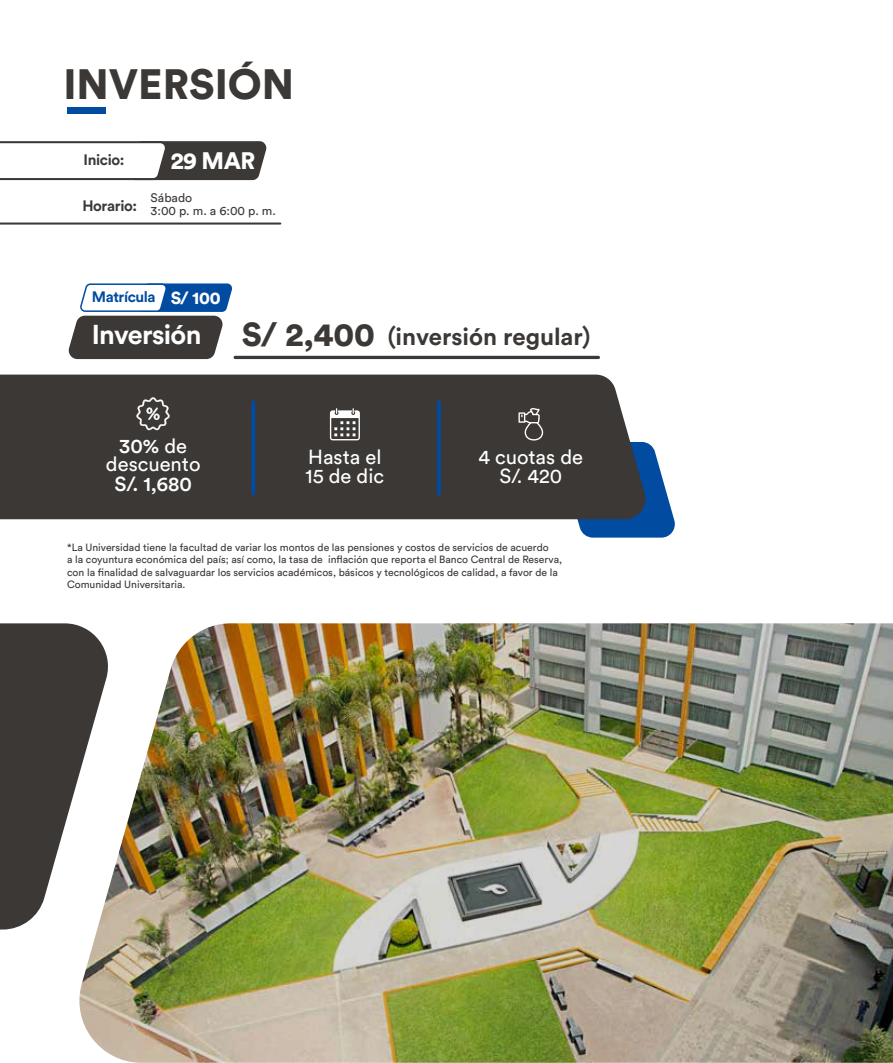
<style>
.page{position:relative;width:893px;height:1063px;background:#fff}
.page>*{position:absolute;margin:0;border:0;box-sizing:border-box;transform-origin:0 0}
.t1{font:900 42px "Circular Std";color:#3c3836}
.t2{font:700 24px "Circular Std";color:#3c3836}
.t3{font:900 23.7px "Circular Std";color:#fff}
.t4{font:20.1px/19.5px "Circular Std";color:#fff;text-align:center}
.t5{font:500 20.1px "Circular Std";color:#fff}
.t6{font:700 15px "Circular Std";letter-spacing:-.025em;color:#3c3836}
.t7{font:700 15px "Circular Std";letter-spacing:-.03em;color:#014ba0}
.t8{font:12.3px/13.2px "Circular Std";color:#3c3836}
.t9{font:10.35px/12.5px "Circular Std";color:#3c3836}
.s1{font-weight:900;font-size:17.25px;color:#fff}
.s2{font-size:27px;color:#fff}
.s3{font-weight:900;font-size:33px}
.s4{font-weight:500}
</style>
<div class="page">
<div style="left:67px;top:107px;width:39px;height:7px;background:#014ba0"></div>
<img style="left:79px;top:623px;width:814px;height:440px">
<svg style="left:0;top:623px;width:114px;height:307px"></svg>
<hr style="left:234px;top:356px;width:366px;height:3px;background:#3c3836;border-radius:2px">
<svg style="left:68px;top:283px;width:165px;height:76px"></svg>
<svg style="left:558px;top:443px;width:117px;height:95px"></svg>
<div style="left:0;top:375px;width:648px;height:144px;background:#3c3836"></div>
<svg style="left:518px;top:407px;width:25px;height:34px"></svg>
<svg style="left:136px;top:397px;width:34px;height:33px"></svg>
<svg style="left:330px;top:408px;width:30px;height:32px"></svg>
<svg style="left:251px;top:400px;width:4px;height:96px"></svg>
<hr style="left:437px;top:400px;width:4px;height:96px;background:#014ba0;border-radius:2px">
<svg style="left:0;top:141px;width:267px;height:39px"></svg>
<svg style="left:0;top:223px;width:281px;height:2px"></svg>
<h1 class="t1" style="left:63px;top:56px;width:232px">INVERSIÓN</h1>
<h3 class="t6" style="left:84px;top:150px;width:42px">Inicio:</h3>
<h3 class="t3" style="left:171px;top:145px;width:86px">29 MAR</h3>
<h3 class="t6" style="left:82px;top:196px;width:56px">Horario:</h3>
<p class="t8" style="left:151px;top:191px;width:127px">Sábado<br>3:00 p. m. a 6:00 p. m.</p>
<h3 class="t7" style="left:92px;top:287px;width:130px">Matrícula <span class="s1">S/ 100</span></h3>
<h2 class="t2" style="left:92px;top:321px;width:500px"><span class="s2">Inversión</span> <span class="s3">S/ 2,400</span> (inversión regular)</h2>
<h3 class="t4" style="left:106px;top:437px;width:96px;line-height:18px"><span class="s4">30%</span> de descuento</h3>
<h3 class="t5" style="left:115px;top:472px;width:79px">S/. 1,680</h3>
<h3 class="t4" style="left:306px;top:447px;width:80px;text-align:left">Hasta el<br>15 de dic</h3>
<h3 class="t4" style="left:478px;top:447px;width:106px">4 cuotas de<br>S/. 420</h3>
<p class="t9" style="left:67px;top:541px;width:497px">*La Universidad tiene la facultad de variar los montos de las pensiones y costos de servicios de acuerdo<br>a la coyuntura económica del país; así como, la tasa de inflación que reporta el Banco Central de Reserva, con la finalidad de salvaguardar los servicios académicos, básicos y tecnológicos de calidad, a favor de la Comunidad Universitaria.</p>
</div>
